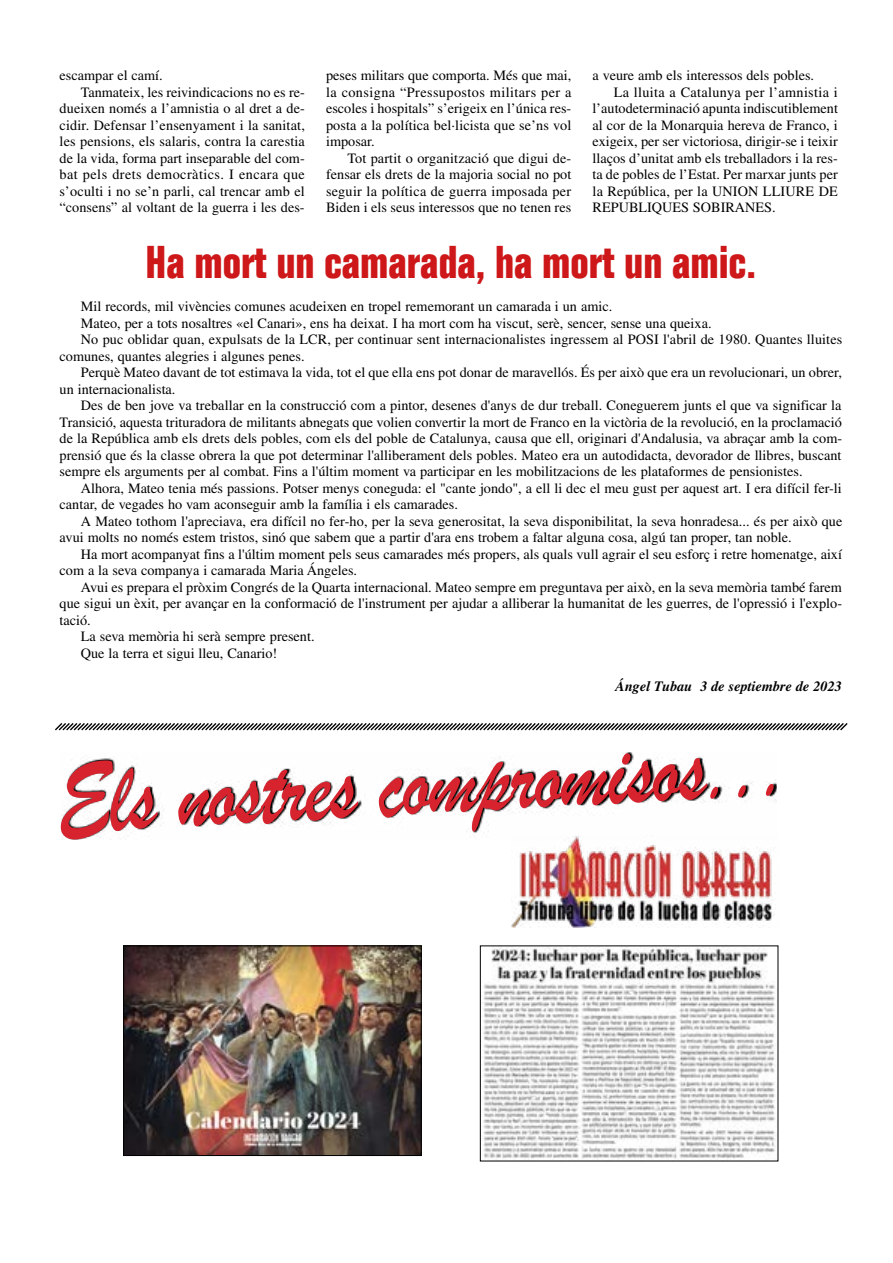
<style>
.page{position:relative;width:893px;height:1263px;background:#fff}
.page>*{position:absolute;margin:0;border:0;box-sizing:border-box;transform-origin:0 0}
.t1{font:103.5px "Brush Script";color:#d7232e;scale:.86 1}
.t2{font:700 condensed 45px "Folio Std";color:#cd1719}
.t3{font:14.25px/16.5px "Times LT Std";color:#000;text-align:justify}
.t4{font:14.25px "Times LT Std";letter-spacing:.03em;color:#000}
.t5{font:14.25px "Times LT Std";letter-spacing:.02em;color:#000}
.t6{font:italic 700 14.25px "Times LT Std";color:#000}
</style>
<div class="page">
<svg style="left:55px;top:723px;width:793px;height:8px"></svg>
<svg style="left:61px;top:753px;width:716px;height:87px"></svg>
<img style="left:125px;top:947px;width:295px;height:207px">
<div style="left:123px;top:945px;width:299px;height:211px;border:1px solid #000"></div>
<img style="left:483px;top:947px;width:293px;height:212px">
<img style="left:512px;top:835px;width:265px;height:93px">
<p class="t3" style="left:60px;top:67px;width:105px">escampar el camí.</p>
<p class="t3" style="left:81px;top:84px;width:225px">Tanmateix, les reivindicacions no es re-</p>
<p class="t3" style="left:60px;top:100px;width:247px">dueixen només a l’amnistia o al dret a de-</p>
<p class="t3" style="left:60px;top:117px;width:247px">cidir. Defensar l’ensenyament i la sanitat,</p>
<p class="t3" style="left:60px;top:133px;width:247px">les pensions, els salaris, contra la carestia</p>
<p class="t3" style="left:60px;top:150px;width:247px">de la vida, forma part inseparable del com-</p>
<p class="t4" style="left:60px;top:166px;width:247px">bat pels drets democràtics. I encara que</p>
<p class="t3" style="left:60px;top:183px;width:247px">s’oculti i no se’n parli, cal trencar amb el</p>
<p class="t3" style="left:60px;top:199px;width:247px">“consens” al voltant de la guerra i les des-</p>
<p class="t3" style="left:326px;top:67px;width:247px">peses militars que comporta. Més que mai, la consigna “Pressupostos militars per a escoles i hospitals” s’erigeix en l’única res&shy;posta a la política bel·licista que se’ns vol imposar.</p>
<p class="t3" style="left:326px;top:150px;width:247px;text-indent:21px">Tot partit o organització que digui de&shy;fensar els drets de la majoria social no pot seguir la política de guerra imposada per Biden i els seus interessos que no tenen res</p>
<p class="t3" style="left:593px;top:67px;width:223px">a veure amb els interessos dels pobles.</p>
<p class="t5" style="left:614px;top:84px;width:225px">La lluita a Catalunya per l’amnistia i</p>
<p class="t3" style="left:593px;top:100px;width:247px">l’autodeterminació apunta indiscutiblement</p>
<p class="t3" style="left:593px;top:117px;width:247px">al cor de la Monarquia hereva de Franco, i</p>
<p class="t3" style="left:593px;top:133px;width:247px">exigeix, per ser victoriosa, dirigir-se i teixir</p>
<p class="t3" style="left:593px;top:150px;width:247px">llaços d’unitat amb els treballadors i la res-</p>
<p class="t3" style="left:593px;top:166px;width:247px">ta de pobles de l’Estat. Per marxar junts per</p>
<p class="t3" style="left:593px;top:183px;width:247px">la República, per la UNION LLIURE DE</p>
<p class="t3" style="left:593px;top:199px;width:185px">REPUBLIQUES SOBIRANES.</p>
<h2 class="t2" style="left:146px;top:238px;width:612px">Ha mort un camarada, ha mort un amic.</h2>
<p class="t3" style="left:81px;top:298px;width:533px">Mil records, mil vivències comunes acudeixen en tropel rememorant un camarada i un amic.</p>
<p class="t3" style="left:81px;top:315px;width:632px">Mateo, per a tots nosaltres «el Canari», ens ha deixat. I ha mort com ha viscut, serè, sencer, sense una queixa.</p>
<p class="t3" style="left:81px;top:331px;width:763px">No puc oblidar quan, expulsats de la LCR, per continuar sent internacionalistes ingressem al POSI l'abril de 1980. Quantes lluites</p>
<p class="t3" style="left:60px;top:348px;width:246px">comunes, quantes alegries i algunes penes.</p>
<p class="t3" style="left:81px;top:364px;width:763px">Perquè Mateo davant de tot estimava la vida, tot el que ella ens pot donar de maravellós. És per això que era un revolucionari, un obrer,</p>
<p class="t3" style="left:60px;top:381px;width:117px">un internacionalista.</p>
<p class="t3" style="left:81px;top:397px;width:762px">Des de ben jove va treballar en la construcció com a pintor, desenes d'anys de dur treball. Coneguerem junts el que va significar la</p>
<p class="t3" style="left:60px;top:414px;width:784px">Transició, aquesta trituradora de militants abnegats que volien convertir la mort de Franco en la victòria de la revolució, en la proclamació</p>
<p class="t3" style="left:60px;top:430px;width:784px">de la República amb els drets dels pobles, com els del poble de Catalunya, causa que ell, originari d'Andalusia, va abraçar amb la com-</p>
<p class="t3" style="left:60px;top:447px;width:783px">prensió que és la classe obrera la que pot determinar l'alliberament dels pobles. Mateo era un autodidacta, devorador de llibres, buscant</p>
<p class="t3" style="left:60px;top:463px;width:744px">sempre els arguments per al combat. Fins a l'últim moment va participar en les mobilitzacions de les plataformes de pensionistes.</p>
<p class="t3" style="left:81px;top:480px;width:762px">Alhora, Mateo tenia més passions. Potser menys coneguda: el "cante jondo", a ell li dec el meu gust per aquest art. I era difícil fer-li</p>
<p class="t3" style="left:60px;top:496px;width:400px">cantar, de vegades ho vam aconseguir amb la família i els camarades.</p>
<p class="t3" style="left:81px;top:513px;width:763px">A Mateo tothom l'apreciava, era difícil no fer-ho, per la seva generositat, la seva disponibilitat, la seva honradesa... és per això que</p>
<p class="t3" style="left:60px;top:529px;width:734px">avui molts no només estem tristos, sinó que sabem que a partir d'ara ens trobem a faltar alguna cosa, algú tan proper, tan noble.</p>
<p class="t3" style="left:81px;top:546px;width:763px">Ha mort acompanyat fins a l'últim moment pels seus camarades més propers, als quals vull agrair el seu esforç i retre homenatge, així</p>
<p class="t3" style="left:60px;top:562px;width:299px">com a la seva companya i camarada Maria Ángeles.</p>
<p class="t3" style="left:81px;top:579px;width:762px">Avui es prepara el pròxim Congrés de la Quarta internacional. Mateo sempre em preguntava per això, en la seva memòria també farem</p>
<p class="t3" style="left:60px;top:595px;width:784px">que sigui un èxit, per avançar en la conformació de l'instrument per ajudar a alliberar la humanitat de les guerres, de l'opressió i l'explo-</p>
<p class="t3" style="left:60px;top:612px;width:33px">tació.</p>
<p class="t3" style="left:81px;top:628px;width:235px">La seva memòria hi serà sempre present.</p>
<p class="t3" style="left:81px;top:645px;width:198px">Que la terra et sigui lleu, Canario!</p>
<p class="t6" style="left:615px;top:678px;width:228px">Ángel Tubau 3 de septiembre de 2023</p>
<h1 class="t1" style="left:53px;top:733px;width:854px;rotate:-3deg">Els nostres compromisos...</h1>
</div>
